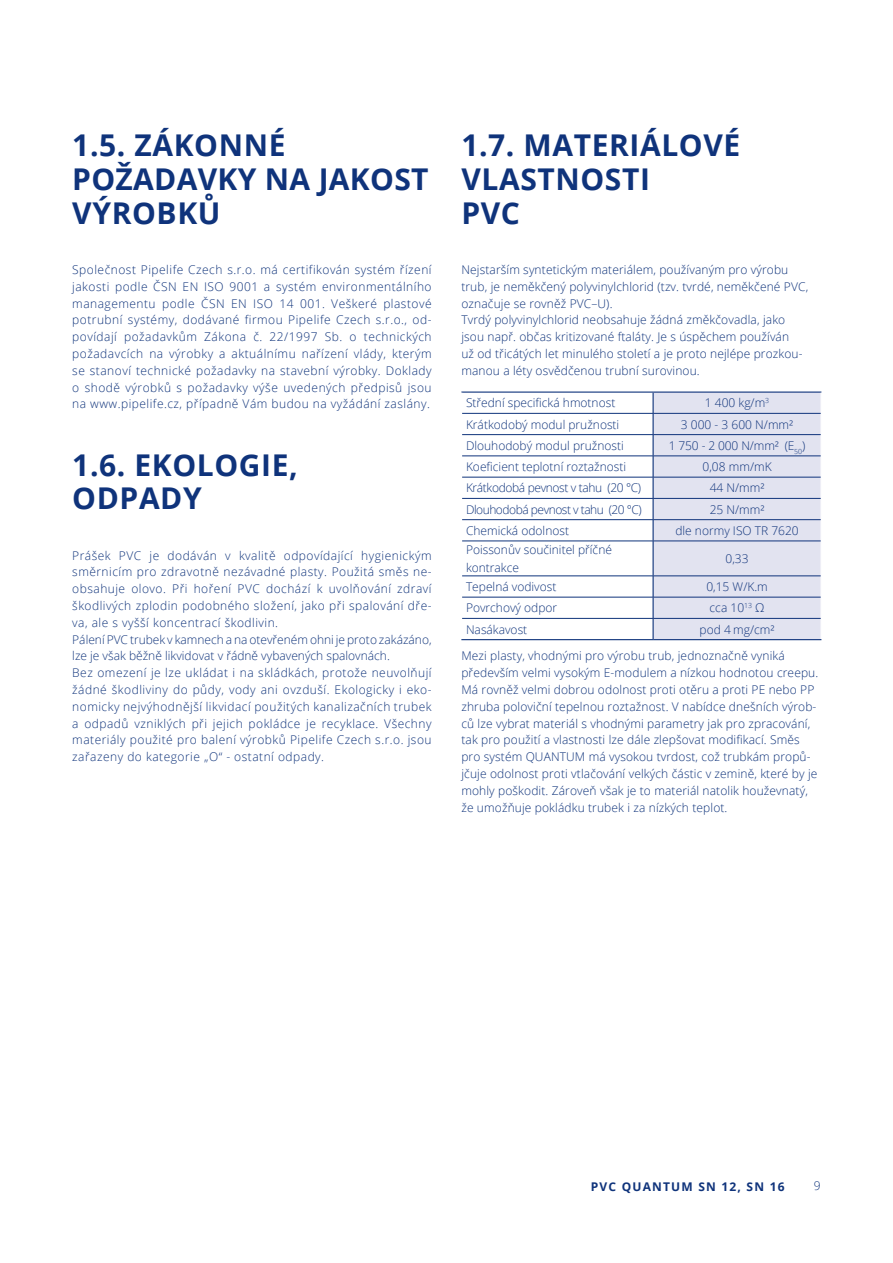
<style>
.page{position:relative;width:893px;height:1263px;background:#fff}
.page>*{position:absolute;margin:0;border:0;box-sizing:border-box;transform-origin:0 0}
.t1{font:700 30px/33.6px "Open Sans";letter-spacing:.02em;color:#0f337b}
.t2{font:300 12px/16.8px "Open Sans";letter-spacing:.01em;color:#0f337b}
.t3{font:300 12px/16.8px "Open Sans";letter-spacing:.04em;color:#0f337b}
.t4{font:300 12px "Open Sans";letter-spacing:-.03em;color:#0f337b}
.t5{font:300 12px "Open Sans";letter-spacing:-.04em;color:#0f337b}
.t6{font:700 12px "Open Sans";letter-spacing:.1em;color:#0f337b}
.t7{font:300 12px "Open Sans";letter-spacing:-.01em;color:#0f337b}
</style>
<div class="page">
<hr style="left:461px;top:391px;width:192px;height:2px;background:#0f337b">
<hr style="left:653px;top:391px;width:168px;height:2px;background:#0f337b">
<hr style="left:652px;top:393px;width:2px;height:20px;background:#0f337b">
<hr style="left:652px;top:413px;width:2px;height:21px;background:#0f337b">
<hr style="left:652px;top:435px;width:2px;height:21px;background:#0f337b">
<hr style="left:652px;top:456px;width:2px;height:21px;background:#0f337b">
<hr style="left:652px;top:477px;width:2px;height:21px;background:#0f337b">
<hr style="left:652px;top:499px;width:2px;height:20px;background:#0f337b">
<hr style="left:652px;top:520px;width:2px;height:21px;background:#0f337b">
<hr style="left:652px;top:541px;width:2px;height:35px;background:#0f337b">
<hr style="left:652px;top:576px;width:2px;height:21px;background:#0f337b">
<hr style="left:652px;top:597px;width:2px;height:21px;background:#0f337b">
<hr style="left:652px;top:619px;width:2px;height:20px;background:#0f337b">
<div style="left:653px;top:392px;width:169px;height:248px;background:#e2e3f0"></div>
<hr style="left:462px;top:413px;width:191px;height:1px;background:#0f337b">
<hr style="left:653px;top:413px;width:168px;height:1px;background:#0f337b">
<hr style="left:462px;top:434px;width:191px;height:1px;background:#0f337b">
<hr style="left:653px;top:434px;width:168px;height:1px;background:#0f337b">
<hr style="left:462px;top:456px;width:191px;height:1px;background:#0f337b">
<hr style="left:653px;top:456px;width:168px;height:1px;background:#0f337b">
<hr style="left:462px;top:477px;width:191px;height:1px;background:#0f337b">
<hr style="left:653px;top:477px;width:168px;height:1px;background:#0f337b">
<hr style="left:462px;top:498px;width:191px;height:1px;background:#0f337b">
<hr style="left:653px;top:498px;width:168px;height:1px;background:#0f337b">
<hr style="left:462px;top:519px;width:191px;height:1px;background:#0f337b">
<hr style="left:653px;top:519px;width:168px;height:1px;background:#0f337b">
<hr style="left:462px;top:541px;width:191px;height:1px;background:#0f337b">
<hr style="left:653px;top:541px;width:168px;height:1px;background:#0f337b">
<hr style="left:462px;top:576px;width:191px;height:1px;background:#0f337b">
<hr style="left:653px;top:576px;width:168px;height:1px;background:#0f337b">
<hr style="left:462px;top:597px;width:191px;height:1px;background:#0f337b">
<hr style="left:653px;top:597px;width:168px;height:1px;background:#0f337b">
<hr style="left:462px;top:618px;width:191px;height:1px;background:#0f337b">
<hr style="left:653px;top:618px;width:168px;height:1px;background:#0f337b">
<hr style="left:461px;top:639px;width:192px;height:1px;background:#0f337b">
<hr style="left:653px;top:639px;width:168px;height:1px;background:#0f337b">
<h1 class="t1" style="left:72px;top:128px;width:358px">1.5. ZÁKONNÉ<br>POŽADAVKY NA JAKOST<br>VÝROBKŮ</h1>
<p class="t2" style="left:72px;top:261px;width:361px;text-align:justify">Společnost Pipelife Czech s.r.o. má certifikován systém řízení jakosti podle ČSN EN ISO 9001 a systém environmentálního managementu podle ČSN EN ISO 14 001. Veškeré plastové potrubní systémy, dodávané firmou Pipelife Czech s.r.o., od&shy;povídají požadavkům Zákona č. 22/1997 Sb. o technických požadavcích na výrobky a aktuálnímu nařízení vlády, kterým se stanoví technické požadavky na stavební výrobky. Doklady o shodě výrobků s požadavky výše uvedených předpisů jsou na www.pipelife.cz, případně Vám budou na vyžádání zaslány.</p>
<h1 class="t1" style="left:72px;top:447px;width:227px">1.6. EKOLOGIE,<br>ODPADY</h1>
<p class="t3" style="left:72px;top:546px;width:361px">Prášek PVC je dodáván v kvalitě odpovídající hygienickým směrnicím pro zdravotně nezávadné plasty. Použitá směs ne&shy;obsahuje olovo. Při hoření PVC dochází k uvolňování zdraví škodlivých zplodin podobného složení, jako při spalování dře&shy;va, ale s vyšší koncentrací škodlivin.<br>Pálení PVC trubek v kamnech a na otevřeném ohni je proto zakázáno, lze je však běžně likvidovat v řádně vybavených spalovnách.<br>Bez omezení je lze ukládat i na skládkách, protože neuvolňují žádné škodliviny do půdy, vody ani ovzduší. Ekologicky i eko&shy;nomicky nejvýhodnější likvidací použitých kanalizačních trubek a odpadů vzniklých při jejich pokládce je recyklace. Všechny materiály použité pro balení výrobků Pipelife Czech s.r.o. jsou zařazeny do kategorie „O“ - ostatní odpady.</p>
<h1 class="t1" style="left:461px;top:128px;width:280px">1.7. MATERIÁLOVÉ<br>VLASTNOSTI<br>PVC</h1>
<p class="t2" style="left:461px;top:261px;width:348px">Nejstarším syntetickým materiálem, používaným pro výrobu trub, je neměkčený polyvinylchlorid (tzv. tvrdé, neměkčené PVC, označuje se rovněž PVC–U).<br>Tvrdý polyvinylchlorid neobsahuje žádná změkčovadla, jako jsou např. občas kritizované ftaláty. Je s úspěchem používán<br>už od třicátých let minulého století a je proto nejlépe prozkou&shy;manou a léty osvědčenou trubní surovinou.</p>
<p class="t2" style="left:466px;top:394px;width:151px">Střední specifická hmotnost</p>
<p class="t2" style="left:705px;top:394px;width:66px">1 400 kg/m<sup>3</sup></p>
<p class="t2" style="left:466px;top:415px;width:155px">Krátkodobý modul pružnosti</p>
<p class="t2" style="left:681px;top:415px;width:114px">3 000 - 3 600 N/mm²</p>
<p class="t2" style="left:466px;top:437px;width:159px">Dlouhodobý modul pružnosti</p>
<p class="t7" style="left:669px;top:437px;width:138px">1 750 - 2 000 N/mm² (E<sub>50</sub>)</p>
<p class="t2" style="left:466px;top:458px;width:162px">Koeficient teplotní roztažnosti</p>
<p class="t2" style="left:702px;top:458px;width:71px">0,08 mm/mK</p>
<p class="t4" style="left:466px;top:480px;width:177px">Krátkodobá pevnost v tahu (20 °C)</p>
<p class="t2" style="left:710px;top:479px;width:56px">44 N/mm²</p>
<p class="t5" style="left:466px;top:501px;width:177px">Dlouhodobá pevnost v tahu (20 °C)</p>
<p class="t2" style="left:710px;top:501px;width:56px">25 N/mm²</p>
<p class="t2" style="left:466px;top:522px;width:105px">Chemická odolnost</p>
<p class="t2" style="left:675px;top:522px;width:125px">dle normy ISO TR 7620</p>
<p class="t2" style="left:466px;top:541px;width:148px;line-height:17.2px">Poissonův součinitel příčné kontrakce</p>
<p class="t2" style="left:725px;top:550px;width:25px">0,33</p>
<p class="t2" style="left:466px;top:578px;width:92px">Tepelná vodivost</p>
<p class="t2" style="left:706px;top:578px;width:63px">0,15 W/K.m</p>
<p class="t2" style="left:466px;top:599px;width:93px">Povrchový odpor</p>
<p class="t2" style="left:710px;top:599px;width:56px">cca 10<sup>13</sup> Ω</p>
<p class="t2" style="left:466px;top:620px;width:63px">Nasákavost</p>
<p class="t2" style="left:700px;top:620px;width:76px">pod 4 mg/cm²</p>
<p class="t2" style="left:461px;top:647px;width:358px">Mezi plasty, vhodnými pro výrobu trub, jednoznačně vyniká především velmi vysokým E-modulem a nízkou hodnotou creepu.<br>Má rovněž velmi dobrou odolnost proti otěru a proti PE nebo PP zhruba poloviční tepelnou roztažnost. V nabídce dnešních výrob&shy;ců lze vybrat materiál s vhodnými parametry jak pro zpracování, tak pro použití a vlastnosti lze dále zlepšovat modifikací. Směs pro systém QUANTUM má vysokou tvrdost, což trubkám propů&shy;jčuje odolnost proti vtlačování velkých částic v zemině, které by je mohly poškodit. Zároveň však je to materiál natolik houževnatý, že umožňuje pokládku trubek i za nízkých teplot.</p>
<p class="t6" style="left:591px;top:1178px;width:195px">PVC QUANTUM SN 12, SN 16</p>
<p class="t2" style="left:814px;top:1177px;width:8px">9</p>
</div>
